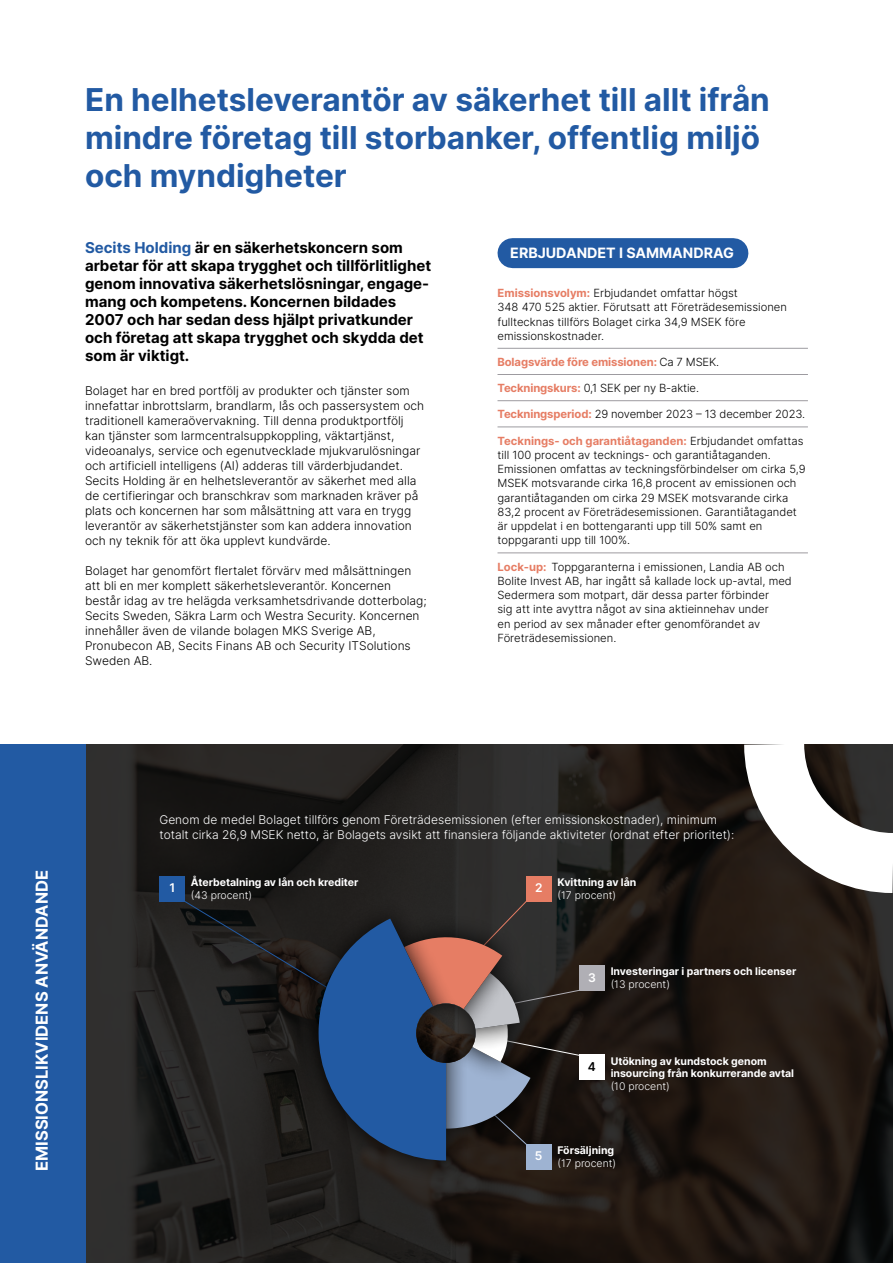
<style>
.page{position:relative;width:893px;height:1263px;background:#fff}
.page>*{position:absolute;margin:0;border:0;box-sizing:border-box;transform-origin:0 0}
.t1{font:700 31.5px/37.8px "Inter";color:#225aa3}
.t2{font:700 16.5px "Inter";color:#fff}
.t3{font:700 15px/18px "Inter";color:#000}
.t4{font:700 14.25px "Inter";color:#fff}
.t5{font:300 12px/15px "Inter";color:#000}
.t6{font:300 12px/15px "Inter";color:#fff}
.t7{font:600 12px "Inter";color:#fff}
.t8{font:600 12px "Inter";color:#000}
.t9{font:300 11.25px/14.2px "Inter";color:#000}
.t10{font:700 11.25px "Inter";letter-spacing:-.01em;color:#e67d64}
.t11{font:700 10.5px/12.6px "Inter";color:#fff}
.t12{font:300 10.5px "Inter";color:#fff}
.s1{color:#225aa3}
.s2{font-weight:700;color:#e67d64}
.s3{font-weight:300;color:#000}
</style>
<div class="page">
<svg style="left:85px;top:744px;width:808px;height:519px;background:#211e1b"></svg>
<div style="left:0;top:744px;width:85px;height:519px;background:#225aa3"></div>
<div style="left:526px;top:876px;width:25px;height:25px;background:#e67d64"></div>
<div style="left:579px;top:965px;width:26px;height:26px;background:#b0afb5"></div>
<div style="left:579px;top:1054px;width:26px;height:26px;background:#fff"></div>
<div style="left:526px;top:1144px;width:25px;height:25px;background:#9eb3d2"></div>
<div style="left:159px;top:876px;width:26px;height:25px;background:#225aa3"></div>
<svg style="left:714px;top:744px;width:179px;height:179px"></svg>
<div style="left:295px;top:897px;width:175px;height:287px;background:#000;opacity:.9"></div>
<svg style="left:178px;top:897px;width:403px;height:263px;background:#323845"></svg>
<div style="left:404px;top:988px;width:72px;height:87px;background:#000;opacity:.8"></div>
<svg style="left:416px;top:1003px;width:60px;height:60px;background:#251f1b"></svg>
<div style="left:512px;top:238px;width:221px;height:30px;background:#225aa3"></div>
<hr style="left:497px;top:348px;width:311px;height:1px;background:#9d9ba0">
<hr style="left:497px;top:374px;width:311px;height:1px;background:#9d9ba0">
<hr style="left:497px;top:400px;width:311px;height:1px;background:#9d9ba0">
<hr style="left:497px;top:426px;width:311px;height:1px;background:#9d9ba0">
<hr style="left:497px;top:552px;width:311px;height:1px;background:#9d9ba0">
<h1 class="t1" style="left:85px;top:80px;width:686px">En helhetsleverantör av säkerhet till allt ifrån mindre företag till storbanker, offentlig miljö och myndigheter</h1>
<p class="t3" style="left:85px;top:238px;width:348px"><span class="s1">Secits Holding</span> är en säkerhetskoncern som arbetar för att skapa trygghet och tillförlitlighet genom innovativa säkerhetslösningar, engage&shy;mang och kompetens. Koncernen bildades 2007 och har sedan dess hjälpt privatkunder och företag att skapa trygghet och skydda det som är viktigt.</p>
<p class="t5" style="left:85px;top:383px;width:341px">Bolaget har en bred portfölj av produkter och tjänster som innefattar inbrottslarm, brandlarm, lås och passersystem och traditionell kameraövervakning. Till denna produktportfölj kan tjänster som larmcentralsuppkoppling, väktartjänst, videoanalys, service och egenutvecklade mjukvarulösningar och artificiell intelligens (AI) adderas till värderbjudandet.<br>Secits Holding är en helhetsleverantör av säkerhet med alla de certifieringar och branschkrav som marknaden kräver på plats och koncernen har som målsättning att vara en trygg leverantör av säkerhetstjänster som kan addera innovation och ny teknik för att öka upplevt kundvärde.</p>
<p class="t5" style="left:85px;top:563px;width:343px">Bolaget har genomfört flertalet förvärv med målsättningen att bli en mer komplett säkerhetsleverantör. Koncernen består idag av tre helägda verksamhetsdrivande dotterbolag; Secits Sweden, Säkra Larm och Westra Security. Koncernen innehåller även de vilande bolagen MKS Sverige AB, Pronubecon AB, Secits Finans AB och Security ITSolutions Sweden AB.</p>
<p class="t4" style="left:510px;top:243px;width:225px">ERBJUDANDET I SAMMANDRAG</p>
<p class="t9" style="left:497px;top:286px;width:291px"><span class="s2">Emissionsvolym:</span> Erbjudandet omfattar högst<br>348 470 525 aktier. Förutsatt att Företrädesemissionen fulltecknas tillförs Bolaget cirka 34,9 MSEK före emissionskostnader.</p>
<p class="t10" style="left:497px;top:354px;width:223px">Bolagsvärde före emissionen: <span class="s3">Ca 7 MSEK.</span></p>
<p class="t9" style="left:497px;top:381px;width:203px"><span class="s2">Teckningskurs:</span> 0,1 SEK per ny B-aktie.</p>
<p class="t9" style="left:497px;top:407px;width:309px"><span class="s2">Teckningsperiod:</span> 29 november 2023 – 13 december 2023.</p>
<p class="t9" style="left:497px;top:433px;width:310px"><span class="s2">Tecknings- och garantiåtaganden:</span> Erbjudandet omfattas till 100 procent av tecknings- och garantiåtaganden.<br>Emissionen omfattas av teckningsförbindelser om cirka 5,9<br>MSEK motsvarande cirka 16,8 procent av emissionen och garantiåtaganden om cirka 29 MSEK motsvarande cirka 83,2 procent av Företrädesemissionen. Garantiåtagandet är uppdelat i en bottengaranti upp till 50% samt en toppgaranti upp till 100%.</p>
<p class="t9" style="left:497px;top:559px;width:296px"><span class="s2">Lock-up:</span> Toppgaranterna i emissionen, Landia AB och Bolite Invest AB, har ingått så kallade lock up-avtal, med Sedermera som motpart, där dessa parter förbinder<br>sig att inte avyttra något av sina aktieinnehav under<br>en period av sex månader efter genomförandet av Företrädesemissionen.</p>
<h2 class="t2" style="left:30px;top:1171px;width:302px;rotate:-90deg">EMISSIONSLIKVIDENS ANVÄNDANDE</h2>
<p class="t6" style="left:159px;top:812px;width:576px">Genom de medel Bolaget tillförs genom Företrädesemissionen (efter emissionskostnader), minimum totalt cirka 26,9 MSEK netto, är Bolagets avsikt att finansiera följande aktiviteter (ordnat efter prioritet):</p>
<p class="t7" style="left:169px;top:879px;width:7px">1</p>
<p class="t11" style="left:191px;top:876px;width:169px">Återbetalning av lån och krediter</p>
<p class="t12" style="left:191px;top:887px;width:63px">(43 procent)</p>
<p class="t7" style="left:535px;top:879px;width:9px">2</p>
<p class="t11" style="left:557px;top:876px;width:80px">Kvittning av lån</p>
<p class="t12" style="left:557px;top:887px;width:60px">(17 procent)</p>
<p class="t7" style="left:588px;top:969px;width:9px">3</p>
<p class="t11" style="left:611px;top:965px;width:187px">Investeringar i partners och licenser</p>
<p class="t12" style="left:611px;top:977px;width:61px">(13 procent)</p>
<p class="t8" style="left:588px;top:1058px;width:9px">4</p>
<p class="t11" style="left:611px;top:1054px;width:185px">Utökning av kundstock genom insourcing från konkurrerande avtal</p>
<p class="t12" style="left:611px;top:1078px;width:61px">(10 procent)</p>
<p class="t7" style="left:535px;top:1147px;width:9px">5</p>
<p class="t11" style="left:557px;top:1144px;width:58px">Försäljning</p>
<p class="t12" style="left:557px;top:1155px;width:60px">(17 procent)</p>
</div>
